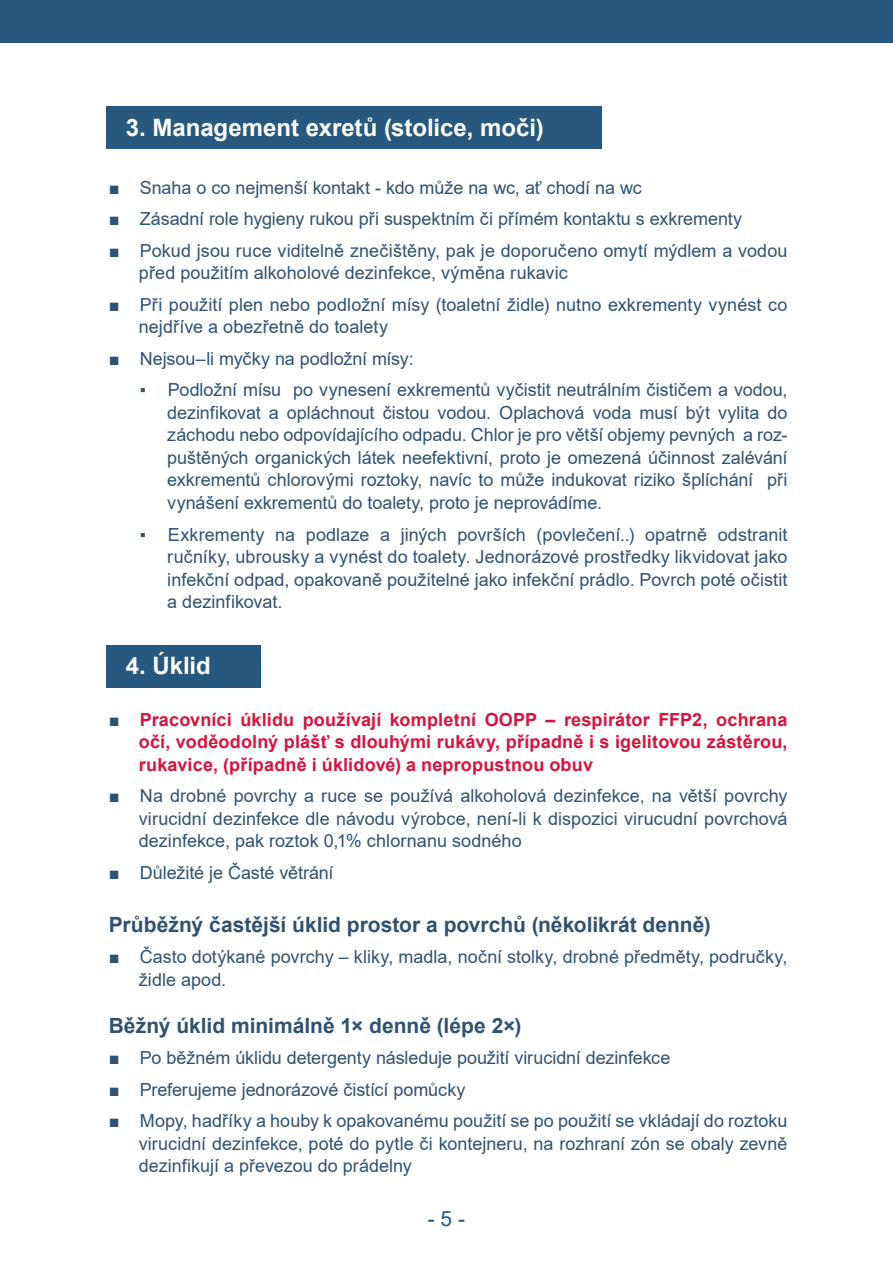
<style>
.page{position:relative;width:893px;height:1263px;background:#fff}
.page>*{position:absolute;margin:0;border:0;box-sizing:border-box;transform-origin:0 0}
.t1{font:700 24px "Arial";color:#fff}
.t2{font:700 21px "Arial";color:#305271}
.t3{font:21px "Arial";color:#27587f}
.t4{font:18px/22.5px "Arial";color:#305271;text-align:justify}
.t5{font:700 18px/22.5px "Arial";letter-spacing:.01em;color:#d7123e;text-align:justify}
.s1{font-weight:400;color:#305271}
</style>
<div class="page">
<div style="left:0;top:0;width:893px;height:43px;background:#27587f"></div>
<div style="left:106px;top:106px;width:495px;height:43px;background:#27587f"></div>
<div style="left:106px;top:645px;width:154px;height:42px;background:#27587f"></div>
<h1 class="t1" style="left:126px;top:110px;width:420px">3. Management exretů (stolice, moči)</h1>
<p class="t4" style="left:109px;top:176px;width:534px">■ Snaha o co nejmenší kontakt - kdo může na wc, ať chodí na wc</p>
<p class="t4" style="left:109px;top:208px;width:635px">■ Zásadní role hygieny rukou při suspektním či přímém kontaktu s exkrementy</p>
<p class="t4" style="left:139px;top:239px;width:650px;text-indent:-30px">■ Pokud jsou ruce viditelně znečištěny, pak je doporučeno omytí mýdlem a vodou před použitím alkoholové dezinfekce, výměna rukavic</p>
<p class="t4" style="left:139px;top:293px;width:650px;text-indent:-30px">■ Při použití plen nebo podložní mísy (toaletní židle) nutno exkrementy vynést co nejdříve a obezřetně do toalety</p>
<p class="t4" style="left:109px;top:347px;width:306px">■ Nejsou–li myčky na podložní mísy:</p>
<p class="t4" style="left:167px;top:379px;width:622px;text-indent:-27px">▪ Podložní mísu po vynesení exkrementů vyčistit neutrálním čističem a vodou, dezinfikovat a opláchnout čistou vodou. Oplachová voda musí být vylita do záchodu nebo odpovídajícího odpadu. Chlor je pro větší objemy pevných a roz&shy;puštěných organických látek neefektivní, proto je omezená účinnost zalévání exkrementů chlorovými roztoky, navíc to může indukovat riziko šplíchání při vynášení exkrementů do toalety, proto je neprovádíme.</p>
<p class="t4" style="left:167px;top:523px;width:622px;text-indent:-27px">▪ Exkrementy na podlaze a jiných površích (povlečení..) opatrně odstranit ručníky, ubrousky a vynést do toalety. Jednorázové prostředky likvidovat jako infekční odpad, opakovaně použitelné jako infekční prádlo. Povrch poté očistit a dezinfikovat.</p>
<h1 class="t1" style="left:126px;top:648px;width:87px">4. Úklid</h1>
<p class="t5" style="left:139px;top:708px;width:650px;text-indent:-30px"><span class="s1">■</span> Pracovníci úklidu používají kompletní OOPP – respirátor FFP2, ochrana očí, voděodolný plášť s dlouhými rukávy, případně i s igelitovou zástěrou, rukavice, (případně i úklidové) a nepropustnou obuv</p>
<p class="t4" style="left:139px;top:784px;width:650px;text-indent:-30px">■ Na drobné povrchy a ruce se používá alkoholová dezinfekce, na větší povrchy virucidní dezinfekce dle návodu výrobce, není-li k dispozici virucudní povrchová dezinfekce, pak roztok 0,1% chlornanu sodného</p>
<p class="t4" style="left:109px;top:861px;width:226px">■ Důležité je Časté větrání</p>
<p class="t2" style="left:109px;top:910px;width:603px">Průběžný častější úklid prostor a povrchů (několikrát denně)</p>
<p class="t4" style="left:139px;top:946px;width:650px;text-indent:-30px">■ Často dotýkané povrchy – kliky, madla, noční stolky, drobné předměty, područky, židle apod.</p>
<p class="t2" style="left:109px;top:1010px;width:414px">Běžný úklid minimálně 1× denně (lépe 2×)</p>
<p class="t4" style="left:109px;top:1046px;width:563px">■ Po běžném úklidu detergenty následuje použití virucidní dezinfekce</p>
<p class="t4" style="left:109px;top:1078px;width:358px">■ Preferujeme jednorázové čistící pomůcky</p>
<p class="t4" style="left:139px;top:1109px;width:650px;text-indent:-30px">■ Mopy, hadříky a houby k opakovanému použití se po použití se vkládají do roztoku virucidní dezinfekce, poté do pytle či kontejneru, na rozhraní zón se obaly zevně dezinfikují a převezou do prádelny</p>
<p class="t3" style="left:428px;top:1204px;width:39px">- 5 -</p>
</div>
